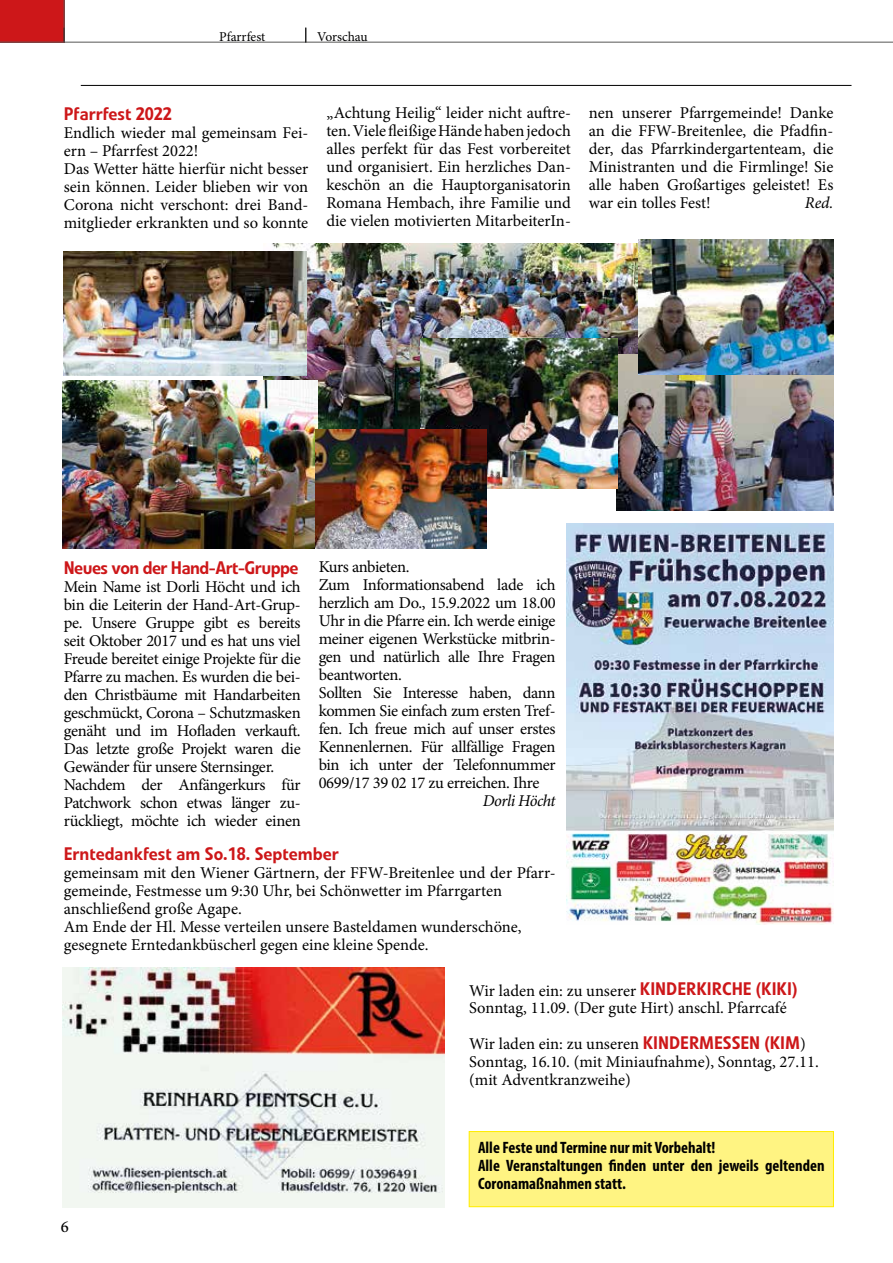
<style>
.page{position:relative;width:893px;height:1263px;background:#fff}
.page>*{position:absolute;margin:0;border:0;box-sizing:border-box;transform-origin:0 0}
.t1{font:500 18px "Linotype Veto";color:#cd1719}
.t2{font:500 18px "Linotype Veto";letter-spacing:-.03em;color:#cd1719}
.t3{font:16.5px/18px "Minion Pro";letter-spacing:-.015em;color:#000}
.t4{font:700 condensed 16.5px/18px "Myriad Pro";color:#000}
.t5{font:italic 16.5px "Minion Pro";letter-spacing:-.03em;color:#000}
.t6{font:500 16.5px "Minion Pro";color:#000}
.t7{font:13.5px "Minion Pro";letter-spacing:-.005em;color:#000}
.s1{font-family:"Linotype Veto";font-weight:500;font-size:18px;color:#cd1719}
</style>
<div class="page">
<div style="left:0;top:0;width:65px;height:43px;background:#cd1719"></div>
<hr style="left:0;top:42px;width:893px;height:1px;background:#575756">
<hr style="left:64px;top:0;width:1px;height:43px;background:#575756">
<svg style="left:305px;top:28px;width:1px;height:14px"></svg>
<img style="left:63px;top:967px;width:381px;height:240px">
<hr style="left:81px;top:85px;width:770px;height:1px;background:#000">
<img style="left:264px;top:243px;width:375px;height:187px">
<img style="left:617px;top:354px;width:216px;height:156px">
<img style="left:64px;top:252px;width:242px;height:124px">
<img style="left:639px;top:240px;width:194px;height:134px">
<img style="left:421px;top:339px;width:197px;height:150px">
<img style="left:63px;top:381px;width:254px;height:168px">
<img style="left:315px;top:430px;width:171px;height:119px">
<div style="left:469px;top:1131px;width:364px;height:76px;background:#fff482"></div>
<div style="left:469px;top:1131px;width:365px;height:76px;border:1px solid #ffed00"></div>
<img style="left:566px;top:524px;width:267px;height:401px">
<p class="t7" style="left:219px;top:27px;width:48px">Pfarrfest</p>
<p class="t7" style="left:317px;top:27px;width:52px">Vorschau</p>
<p class="t1" style="left:64px;top:103px;width:110px">Pfarrfest 2022</p>
<p class="t3" style="left:64px;top:124px;width:246px">Endlich wieder mal gemeinsam Fei&shy;ern – Pfarrfest 2022!<br>Das Wetter hätte hierfür nicht besser sein können. Leider blieben wir von Corona nicht verschont: drei Band&shy;mitglieder erkrankten und so konnte</p>
<p class="t3" style="left:326px;top:104px;width:246px;text-align:justify">„Achtung Heilig“ leider nicht auftre&shy;ten. Viele fleißige Hände haben jedoch alles perfekt für das Fest vorbereitet und organisiert. Ein herzliches Dan&shy;keschön an die Hauptorganisatorin Romana Hembach, ihre Familie und die vielen motivierten MitarbeiterIn-</p>
<p class="t3" style="left:589px;top:104px;width:246px;text-align:justify">nen unserer Pfarrgemeinde! Danke an die FFW-Breitenlee, die Pfadfin&shy;der, das Pfarrkindergartenteam, die Ministranten und die Firmlinge! Sie alle haben Großartiges geleistet! Es war ein tolles Fest!</p>
<p class="t5" style="left:805px;top:192px;width:30px">Red.</p>
<p class="t2" style="left:64px;top:556px;width:236px">Neues von der Hand-Art-Gruppe</p>
<p class="t3" style="left:64px;top:577px;width:238px">Mein Name ist Dorli Höcht und ich bin die Leiterin der Hand-Art-Grup&shy;pe. Unsere Gruppe gibt es bereits seit Oktober 2017 und es hat uns viel Freude bereitet einige Projekte für die Pfarre zu machen. Es wurden die bei&shy;den Christbäume mit Handarbeiten geschmückt, Corona – Schutzmasken genäht und im Hofladen verkauft.<br>Das letzte große Projekt waren die Gewänder für unsere Sternsinger.<br>Nachdem der Anfängerkurs für Patchwork schon etwas länger zu&shy;rückliegt, möchte ich wieder einen</p>
<p class="t3" style="left:319px;top:557px;width:238px">Kurs anbieten.<br>Zum Informationsabend lade ich herzlich am Do., 15.9.2022 um 18.00<br>Uhr in die Pfarre ein. Ich werde einige meiner eigenen Werkstücke mitbrin&shy;gen und natürlich alle Ihre Fragen beantworten.<br>Sollten Sie Interesse haben, dann kommen Sie einfach zum ersten Tref&shy;fen. Ich freue mich auf unser erstes<br>Kennenlernen. Für allfällige Fragen bin ich unter der Telefonnummer<br>0699/17 39 02 17 zu erreichen. Ihre</p>
<p class="t5" style="left:483px;top:789px;width:74px">Dorli Höcht</p>
<p class="t1" style="left:64px;top:843px;width:276px">Erntedankfest am So.18. September</p>
<p class="t3" style="left:64px;top:864px;width:493px">gemeinsam mit den Wiener Gärtnern, der FFW-Breitenlee und der Pfarr&shy;gemeinde, Festmesse um 9:30 Uhr, bei Schönwetter im Pfarrgarten anschließend große Agape.<br>Am Ende der Hl. Messe verteilen unsere Basteldamen wunderschöne, gesegnete Erntedankbüscherl gegen eine kleine Spende.</p>
<p class="t3" style="left:469px;top:981px;width:329px">Wir laden ein: zu unserer <span class="s1">KINDERKIRCHE (KIKI)<br></span>Sonntag, 11.09. (Der gute Hirt) anschl. Pfarrcafé</p>
<p class="t3" style="left:469px;top:1035px;width:351px">Wir laden ein: zu unseren <span class="s1">KINDERMESSEN (KIM</span>)<br>Sonntag, 16.10. (mit Miniaufnahme), Sonntag, 27.11. (mit Adventkranzweihe)</p>
<p class="t6" style="left:61px;top:1216px;width:9px">6</p>
<p class="t4" style="left:478px;top:1138px;width:348px">Alle Feste und Termine nur mit Vorbehalt!<br>Alle Veranstaltungen finden unter den jeweils geltenden<br>Coronamaßnahmen statt.</p>
</div>
